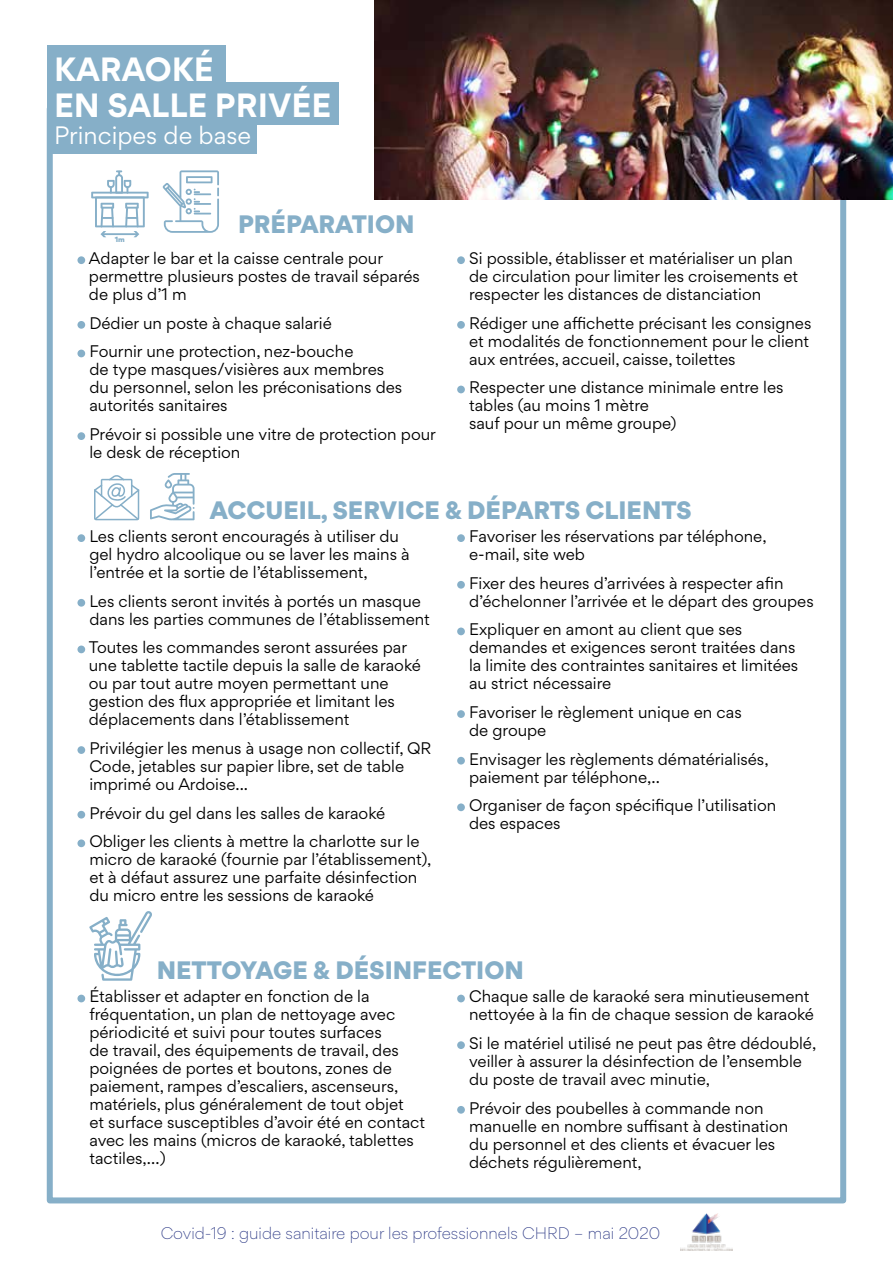
<style>
.page{position:relative;width:893px;height:1263px;background:#fff}
.page>*{position:absolute;margin:0;border:0;box-sizing:border-box;transform-origin:0 0}
.t1{font:700 30px/36px "Gordita";color:#fff}
.t2{font:900 22.5px "Gordita";color:#86afc8}
.t3{font:22.5px "Gordita";color:#fff}
.t4{font:15px/18px "Gordita";color:#000}
.t5{font:300 15px "Gordita";color:#283583}
.t6{font:900 6.75px "Gordita";color:#86afc8}
</style>
<div class="page">
<img style="left:680px;top:1213px;width:52px;height:37px">
<div style="left:47px;top:105px;width:799px;height:1098px;border:6px solid #86afc8"></div>
<img style="left:374px;top:0;width:519px;height:200px">
<div style="left:77px;top:256px;width:8px;height:8px;background:#86afc8;border-radius:50%"></div>
<div style="left:77px;top:321px;width:8px;height:8px;background:#86afc8;border-radius:50%"></div>
<div style="left:77px;top:350px;width:8px;height:7px;background:#86afc8;border-radius:50%"></div>
<div style="left:77px;top:432px;width:8px;height:8px;background:#86afc8;border-radius:50%"></div>
<div style="left:457px;top:256px;width:8px;height:8px;background:#86afc8;border-radius:50%"></div>
<div style="left:457px;top:321px;width:8px;height:8px;background:#86afc8;border-radius:50%"></div>
<div style="left:457px;top:386px;width:8px;height:7px;background:#86afc8;border-radius:50%"></div>
<div style="left:77px;top:534px;width:8px;height:8px;background:#86afc8;border-radius:50%"></div>
<div style="left:77px;top:599px;width:8px;height:8px;background:#86afc8;border-radius:50%"></div>
<div style="left:77px;top:645px;width:8px;height:8px;background:#86afc8;border-radius:50%"></div>
<div style="left:77px;top:746px;width:8px;height:8px;background:#86afc8;border-radius:50%"></div>
<div style="left:77px;top:811px;width:8px;height:7px;background:#86afc8;border-radius:50%"></div>
<div style="left:77px;top:839px;width:8px;height:8px;background:#86afc8;border-radius:50%"></div>
<div style="left:457px;top:534px;width:8px;height:8px;background:#86afc8;border-radius:50%"></div>
<div style="left:457px;top:581px;width:8px;height:8px;background:#86afc8;border-radius:50%"></div>
<div style="left:457px;top:627px;width:8px;height:8px;background:#86afc8;border-radius:50%"></div>
<div style="left:457px;top:710px;width:8px;height:8px;background:#86afc8;border-radius:50%"></div>
<div style="left:457px;top:757px;width:8px;height:7px;background:#86afc8;border-radius:50%"></div>
<div style="left:457px;top:803px;width:8px;height:8px;background:#86afc8;border-radius:50%"></div>
<div style="left:77px;top:995px;width:8px;height:7px;background:#86afc8;border-radius:50%"></div>
<div style="left:457px;top:995px;width:8px;height:7px;background:#86afc8;border-radius:50%"></div>
<div style="left:457px;top:1041px;width:8px;height:8px;background:#86afc8;border-radius:50%"></div>
<div style="left:457px;top:1106px;width:8px;height:8px;background:#86afc8;border-radius:50%"></div>
<svg style="left:163px;top:170px;width:56px;height:63px"></svg>
<svg style="left:91px;top:170px;width:58px;height:67px"></svg>
<svg style="left:94px;top:475px;width:45px;height:45px"></svg>
<svg style="left:150px;top:473px;width:45px;height:47px"></svg>
<svg style="left:89px;top:911px;width:63px;height:70px"></svg>
<div style="left:47px;top:122px;width:210px;height:32px;background:#86afc8"></div>
<div style="left:47px;top:45px;width:178px;height:46px;background:#86afc8"></div>
<div style="left:47px;top:82px;width:291px;height:42px;background:#86afc8"></div>
<h1 class="t1" style="left:54px;top:51px;width:279px">KARAOKÉ<br>EN SALLE PRIVÉE</h1>
<h2 class="t3" style="left:54px;top:118px;width:199px">Principes de base</h2>
<p class="t6" style="left:115px;top:234px;width:12px">1m</p>
<h2 class="t2" style="left:238px;top:205px;width:178px">PRÉPARATION</h2>
<p class="t4" style="left:89px;top:249px;width:332px">Adapter le bar et la caisse centrale pour permettre plusieurs postes de travail séparés de plus d’1 m</p>
<p class="t4" style="left:89px;top:308px;width:266px;line-height:28.7px">Dédier un poste à chaque salarié<br>Fournir une protection, nez-bouche</p>
<p class="t4" style="left:89px;top:360px;width:314px">de type masques/visières aux membres du personnel, selon les préconisations des autorités sanitaires</p>
<p class="t4" style="left:89px;top:425px;width:348px">Prévoir si possible une vitre de protection pour le desk de réception</p>
<p class="t4" style="left:469px;top:249px;width:330px">Si possible, établisser et matérialiser un plan de circulation pour limiter les croisements et respecter les distances de distanciation</p>
<p class="t4" style="left:469px;top:314px;width:344px">Rédiger une affichette précisant les consignes et modalités de fonctionnement pour le client aux entrées, accueil, caisse, toilettes</p>
<p class="t4" style="left:469px;top:378px;width:316px">Respecter une distance minimale entre les tables (au moins 1 mètre<br>sauf pour un même groupe)</p>
<h2 class="t2" style="left:210px;top:492px;width:483px">ACCUEIL, SERVICE &amp; DÉPARTS CLIENTS</h2>
<p class="t4" style="left:89px;top:527px;width:322px">Les clients seront encouragés à utiliser du gel hydro alcoolique ou se laver les mains à l’entrée et la sortie de l’établissement,</p>
<p class="t4" style="left:89px;top:592px;width:342px">Les clients seront invités à portés un masque dans les parties communes de l’établissement</p>
<p class="t4" style="left:89px;top:638px;width:333px">Toutes les commandes seront assurées par une tablette tactile depuis la salle de karaoké ou par tout autre moyen permettant une gestion des flux appropriée et limitant les déplacements dans l’établissement</p>
<p class="t4" style="left:89px;top:739px;width:343px">Privilégier les menus à usage non collectif, QR<br>Code, jetables sur papier libre, set de table imprimé ou Ardoise...</p>
<p class="t4" style="left:89px;top:798px;width:332px;line-height:28.7px">Prévoir du gel dans les salles de karaoké<br>Obliger les clients à mettre la charlotte sur le</p>
<p class="t4" style="left:89px;top:850px;width:344px">micro de karaoké (fournie par l’établissement), et à défaut assurez une parfaite désinfection du micro entre les sessions de karaoké</p>
<p class="t4" style="left:469px;top:527px;width:299px">Favoriser les réservations par téléphone, e-mail, site web</p>
<p class="t4" style="left:469px;top:574px;width:346px">Fixer des heures d’arrivées à respecter afin d’échelonner l’arrivée et le départ des groupes</p>
<p class="t4" style="left:469px;top:620px;width:331px">Expliquer en amont au client que ses demandes et exigences seront traitées dans la limite des contraintes sanitaires et limitées au strict nécessaire</p>
<p class="t4" style="left:469px;top:703px;width:274px">Favoriser le règlement unique en cas de groupe</p>
<p class="t4" style="left:469px;top:749px;width:301px">Envisager les règlements dématérialisés, paiement par téléphone,..</p>
<p class="t4" style="left:469px;top:796px;width:309px">Organiser de façon spécifique l’utilisation des espaces</p>
<h2 class="t2" style="left:157px;top:951px;width:369px">NETTOYAGE &amp; DÉSINFECTION</h2>
<p class="t4" style="left:89px;top:987px;width:337px">Établisser et adapter en fonction de la fréquentation, un plan de nettoyage avec périodicité et suivi pour toutes surfaces<br>de travail, des équipements de travail, des poignées de portes et boutons, zones de paiement, rampes d’escaliers, ascenseurs, matériels, plus généralement de tout objet<br>et surface susceptibles d’avoir été en contact avec les mains (micros de karaoké, tablettes tactiles,…)</p>
<p class="t4" style="left:469px;top:987px;width:346px">Chaque salle de karaoké sera minutieusement nettoyée à la fin de chaque session de karaoké</p>
<p class="t4" style="left:469px;top:1034px;width:349px">Si le matériel utilisé ne peut pas être dédoublé, veiller à assurer la désinfection de l’ensemble du poste de travail avec minutie,</p>
<p class="t4" style="left:469px;top:1099px;width:321px">Prévoir des poubelles à commande non manuelle en nombre suffisant à destination du personnel et des clients et évacuer les déchets régulièrement,</p>
<p class="t5" style="left:161px;top:1222px;width:501px">Covid-19 : guide sanitaire pour les professionnels CHRD – mai 2020</p>
</div>
